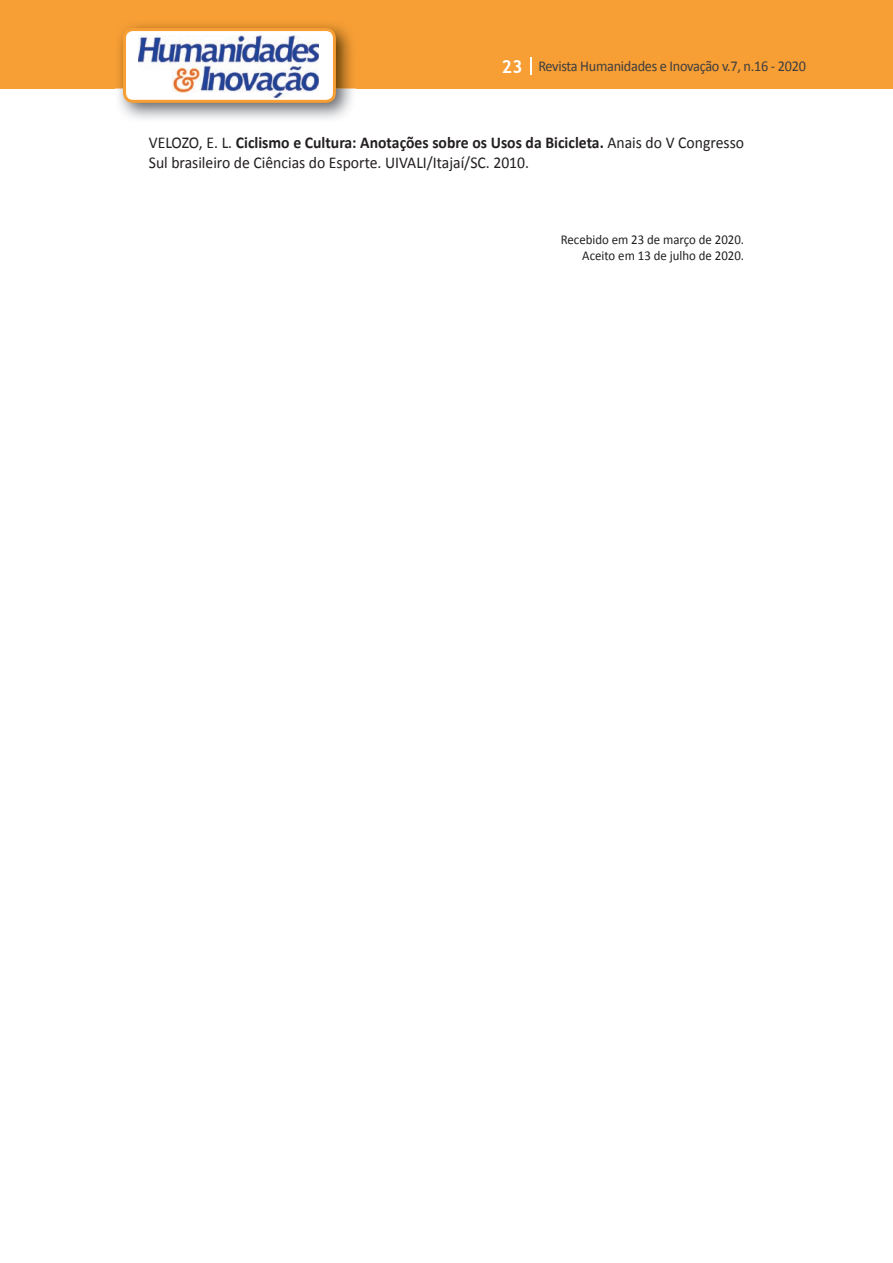
<style>
.page{position:relative;width:893px;height:1263px;background:#fff}
.page>*{position:absolute;margin:0;border:0;box-sizing:border-box;transform-origin:0 0}
.t1{font:16.5px/19.8px "Calibri";color:#231f20;scale:.95 1}
.t2{font:15px "Calibri";letter-spacing:-.02em;color:#3e3e3f;scale:.95 1}
.t3{font:13.5px/16.2px "Calibri";color:#231f20;text-align:right;scale:.95 1}
.s1{font-family:"Trebuchet MS";font-weight:700;font-size:18px;color:#fff}
.s2{font-weight:700}
</style>
<div class="page">
<div style="left:0;top:0;width:893px;height:88px;background:#f79e34"></div>
<svg style="left:530px;top:57px;width:2px;height:18px"></svg>
<img style="left:115px;top:24px;width:241px;height:95px">
<svg style="left:123px;top:28px;width:213px;height:75px"></svg>
<p class="t2" style="left:501px;top:57px;width:322px"><span class="s1">23</span> Revista Humanidades e Inovação v.7, n.16 - 2020</p>
<p class="t1" style="left:149px;top:133px;width:628px">VELOZO, E. L. <span class="s2">Ciclismo e Cultura: Anotações sobre os Usos da Bicicleta.</span> Anais do V Congresso<br>Sul brasileiro de Ciências do Esporte. UIVALI/Itajaí/SC. 2010.</p>
<p class="t3" style="left:561px;top:231px;width:195px">Recebido em 23 de março de 2020.<br>Aceito em 13 de julho de 2020.</p>
</div>
